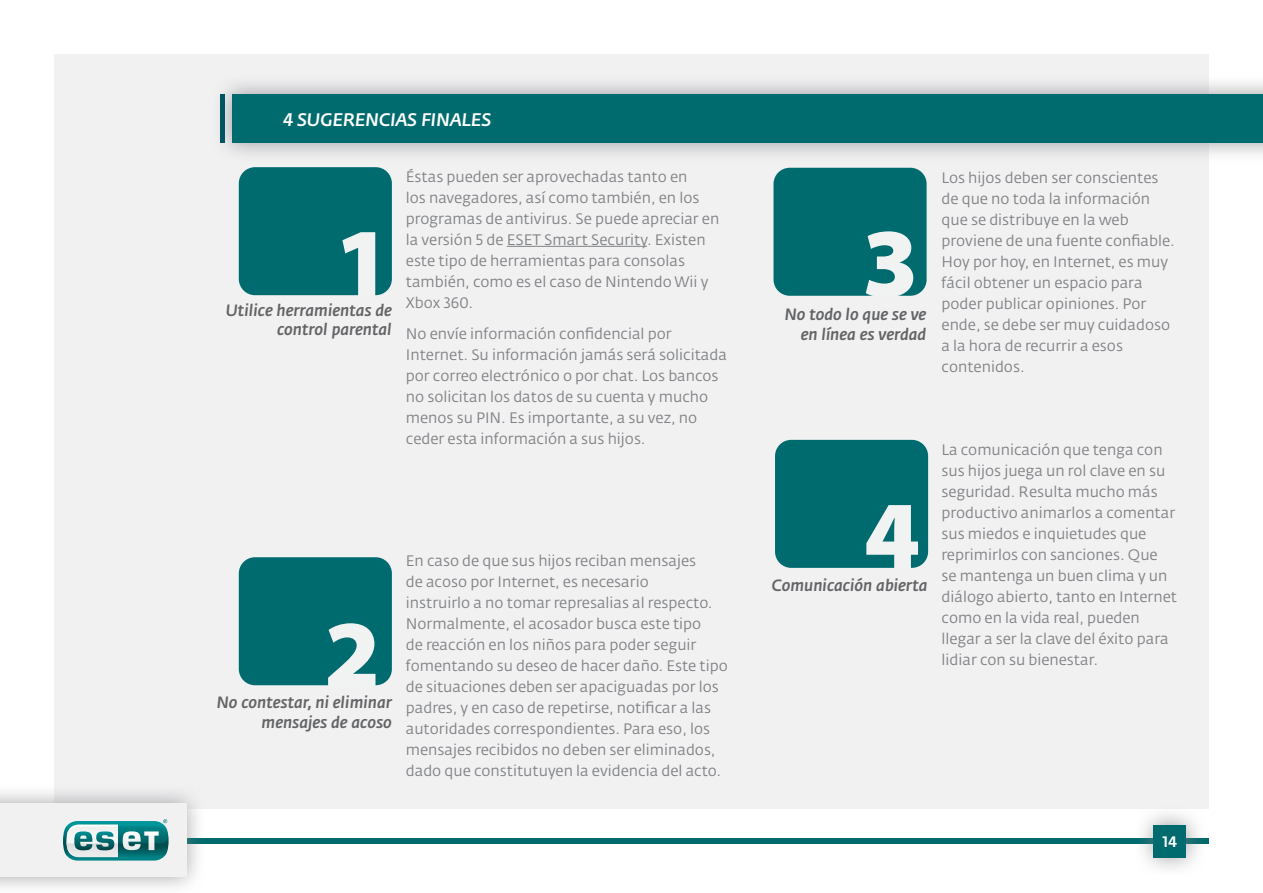
<style>
.page{position:relative;width:1263px;height:893px;background:#fff}
.page>*{position:absolute;margin:0;border:0;box-sizing:border-box;transform-origin:0 0}
.t1{font:900 98.55px "Myriad Pro";color:#f1f2f2}
.t2{font:italic 500 18px "Fedra Sans Alt Pro";letter-spacing:.01em;color:#fff}
.t3{font:italic 500 16.2px/19.5px "Fedra Sans Alt Pro";color:#636466;text-align:right}
.t4{font:15px/21px "Fedra Sans Alt Pro";color:#808285}
.t5{font:500 15px "Fedra Sans Alt Pro";color:#fff}
</style>
<div class="page">
<div style="left:54px;top:54px;width:1154px;height:754px;background:#f1f1f2"></div>
<div style="left:212px;top:74px;width:1051px;height:89px;background:#808285;opacity:.75"></div>
<div style="left:232px;top:94px;width:1031px;height:49px;background:#006b6e"></div>
<div style="left:220px;top:94px;width:5px;height:49px;background:#005561"></div>
<div style="left:55px;top:838px;width:1153px;height:6px;background:#006b6e"></div>
<div style="left:1133px;top:804px;width:73px;height:74px;background:#808285;opacity:.75"></div>
<div style="left:1153px;top:825px;width:33px;height:33px;background:#006b6e"></div>
<hr style="left:507px;top:246px;width:140px;height:1px;background:#808285">
<div style="left:239px;top:167px;width:153px;height:128px;background:#006b6e;border-radius:16px"></div>
<div style="left:773px;top:168px;width:154px;height:128px;background:#006b6e;border-radius:16px"></div>
<div style="left:775px;top:440px;width:153px;height:128px;background:#006b6e;border-radius:16px"></div>
<div style="left:0;top:783px;width:206px;height:110px;background:#808285;opacity:.75"></div>
<div style="left:0;top:803px;width:186px;height:73px;background:#f1f1f2"></div>
<svg style="left:63px;top:819px;width:106px;height:42px"></svg>
<div style="left:239px;top:557px;width:153px;height:128px;background:#006b6e;border-radius:16px"></div>
<p class="t2" style="left:283px;top:109px;width:27px">4 Sug</p>
<p class="t2" style="left:333px;top:109px;width:160px">erencias finales</p>
<p class="t4" style="left:406px;top:166px;width:315px">Éstas pueden ser aprovechadas tanto en<br>los navegadores, así como también, en los programas de antivirus. Se puede apreciar en la versión 5 de ESET Smart Security. Existen este tipo de herramientas para consolas también, como es el caso de Nintendo Wii y Xbox 360.</p>
<p class="t4" style="left:406px;top:323px;width:323px">No envíe información confidencial por Internet. Su información jamás será solicitada por correo electrónico o por chat. Los bancos no solicitan los datos de su cuenta y mucho menos su PIN. Es importante, a su vez, no ceder esta información a sus hijos.</p>
<h1 class="t1" style="left:862px;top:197px;width:58px">3</h1>
<h1 class="t1" style="left:335px;top:197px;width:58px">1</h1>
<p class="t3" style="left:226px;top:301px;width:167px">Utilice herramientas de control parental</p>
<p class="t3" style="left:785px;top:305px;width:143px">No todo lo que se ve en línea es verdad</p>
<h1 class="t1" style="left:324px;top:589px;width:58px">2</h1>
<p class="t3" style="left:217px;top:693px;width:177px">No contestar, ni eliminar mensajes de acoso</p>
<p class="t4" style="left:406px;top:551px;width:324px">En caso de que sus hijos reciban mensajes<br>de acoso por Internet, es necesario<br>instruirlo a no tomar represalias al respecto.<br>Normalmente, el acosador busca este tipo<br>de reacción en los niños para poder seguir fomentando su deseo de hacer daño. Este tipo de situaciones deben ser apaciguadas por los padres, y en caso de repetirse, notificar a las autoridades correspondientes. Para eso, los mensajes recibidos no deben ser eliminados, dado que constitutuyen la evidencia del acto.</p>
<h1 class="t1" style="left:864px;top:470px;width:58px">4</h1>
<p class="t3" style="left:772px;top:575px;width:157px">Comunicación abierta</p>
<p class="t4" style="left:941px;top:167px;width:235px">Los hijos deben ser conscientes de que no toda la información que se distribuye en la web proviene de una fuente confiable.<br>Hoy por hoy, en Internet, es muy fácil obtener un espacio para poder publicar opiniones. Por ende, se debe ser muy cuidadoso a la hora de recurrir a esos contenidos.</p>
<p class="t4" style="left:941px;top:439px;width:237px">La comunicación que tenga con sus hijos juega un rol clave en su seguridad. Resulta mucho más productivo animarlos a comentar sus miedos e inquietudes que reprimirlos con sanciones. Que<br>se mantenga un buen clima y un diálogo abierto, tanto en Internet como en la vida real, pueden llegar a ser la clave del éxito para lidiar con su bienestar.</p>
<p class="t5" style="left:1162px;top:832px;width:16px">14</p>
</div>
